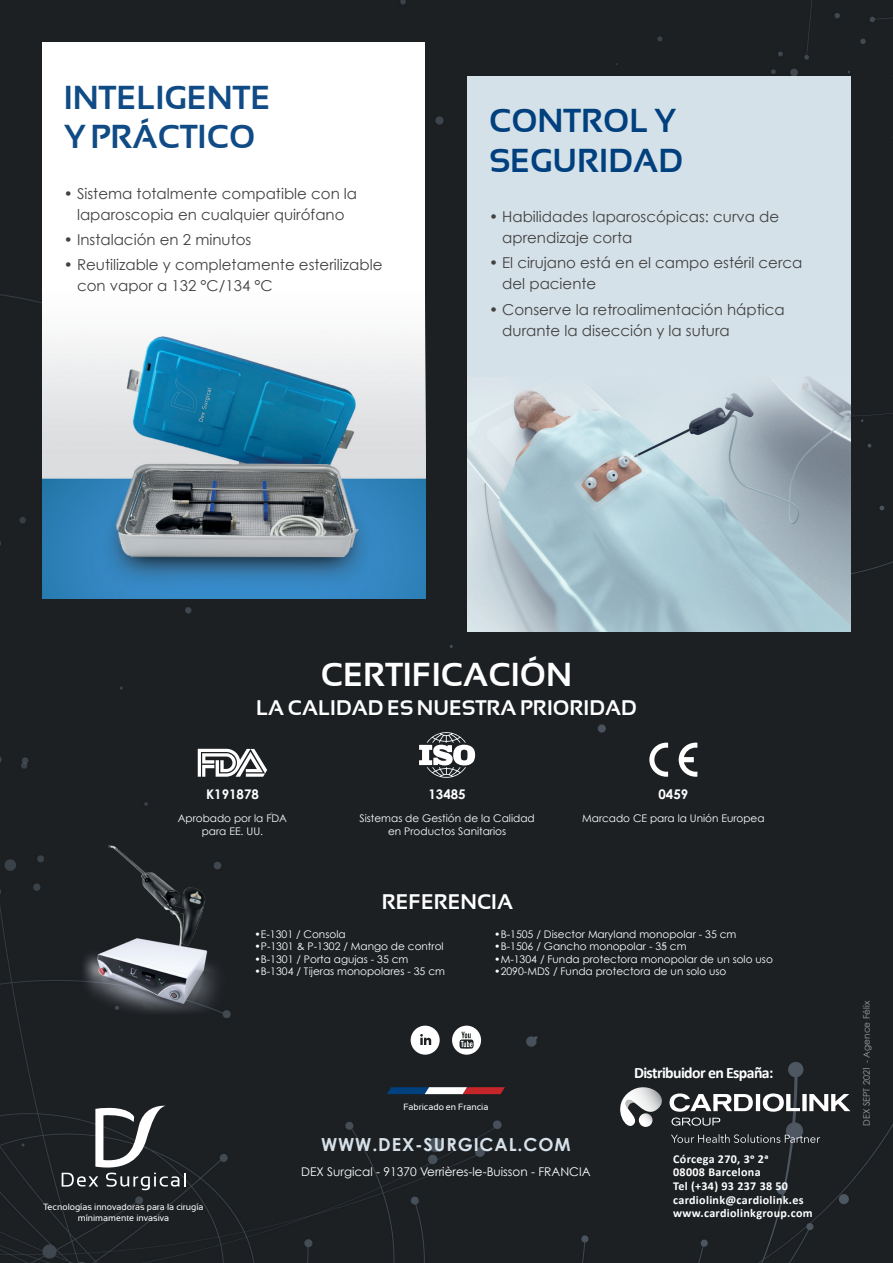
<style>
.page{position:relative;width:893px;height:1263px;background:#1c2023}
.page>*{position:absolute;margin:0;border:0;box-sizing:border-box;transform-origin:0 0}
.t1{font:700 33px/39.6px "Sansation";color:#104b86}
.t2{font:700 33px/39.6px "Sansation";color:#00407e}
.t3{font:700 33px "Sansation";color:#fff}
.t4{font:700 21px "Sansation";color:#fff}
.t5{font:700 18px "Century Gothic";letter-spacing:.05em;color:#d6e1e9}
.t6{font:700 15.9px "Calibri";letter-spacing:-.04em;color:#fff}
.t7{font:15px/21px "Century Gothic";color:#414142}
.t8{font:700 13.35px "Century Gothic";color:#fff}
.t9{font:700 12.15px/13.6px "Calibri";letter-spacing:.025em;color:#fff}
.t10{font:12px "Century Gothic";color:#fff}
.t11{font:10.5px/12.6px "Century Gothic";color:#fff;text-align:center}
.t12{font:9px/10.8px "Sansation";color:#fff;text-align:center}
.t13{font:9px "Century Gothic";color:#a1a4a6}
</style>
<div class="page">
<img style="left:468px;top:76px;width:382px;height:555px">
<svg style="left:198px;top:749px;width:69px;height:28px"></svg>
<svg style="left:419px;top:732px;width:57px;height:47px"></svg>
<svg style="left:649px;top:743px;width:19px;height:34px"></svg>
<svg style="left:679px;top:743px;width:18px;height:34px"></svg>
<svg style="left:411px;top:1026px;width:29px;height:29px"></svg>
<svg style="left:452px;top:1026px;width:29px;height:29px"></svg>
<div style="left:43px;top:43px;width:382px;height:555px;background:#fff"></div>
<img style="left:43px;top:336px;width:382px;height:262px">
<img style="left:38px;top:835px;width:232px;height:197px">
<svg style="left:62px;top:1105px;width:123px;height:85px"></svg>
<svg style="left:387px;top:1087px;width:118px;height:7px"></svg>
<svg style="left:671px;top:1134px;width:149px;height:9px"></svg>
<svg style="left:669px;top:1093px;width:181px;height:33px"></svg>
<svg style="left:620px;top:1087px;width:42px;height:40px"></svg>
<svg style="left:639px;top:1113px;width:13px;height:14px"></svg>
<h1 class="t1" style="left:64px;top:77px;width:208px">INTELIGENTE<br>Y PRÁCTICO</h1>
<h3 class="t7" style="left:64px;top:183px;width:295px;text-align:center">• Sistema totalmente compatible con la laparoscopia en cualquier quirófano</h3>
<h3 class="t7" style="left:64px;top:229px;width:189px">• Instalación en 2 minutos</h3>
<h3 class="t7" style="left:77px;top:254px;width:307px;text-indent:-13px">• Reutilizable y completamente esterilizable con vapor a 132 °C/134 °C</h3>
<h1 class="t2" style="left:489px;top:101px;width:196px">CONTROL Y<br>SEGURIDAD</h1>
<h3 class="t7" style="left:502px;top:206px;width:278px;text-indent:-13px">• Habilidades laparoscópicas: curva de aprendizaje corta</h3>
<h3 class="t7" style="left:502px;top:252px;width:302px;text-indent:-13px">• El cirujano está en el campo estéril cerca del paciente</h3>
<h3 class="t7" style="left:502px;top:299px;width:284px;text-indent:-13px">• Conserve la retroalimentación háptica durante la disección y la sutura</h3>
<h1 class="t3" style="left:321px;top:655px;width:253px">CERTIFICACIÓN</h1>
<h2 class="t4" style="left:256px;top:696px;width:382px">LA CALIDAD ES NUESTRA PRIORIDAD</h2>
<p class="t8" style="left:206px;top:784px;width:54px">K191878</p>
<p class="t11" style="left:178px;top:812px;width:111px">Aprobado por la FDA para EE. UU.</p>
<p class="t8" style="left:429px;top:784px;width:39px">13485</p>
<p class="t11" style="left:359px;top:812px;width:177px">Sistemas de Gestión de la Calidad en Productos Sanitarios</p>
<h2 class="t4" style="left:382px;top:890px;width:133px">REFERENCIA</h2>
<p class="t8" style="left:658px;top:784px;width:31px">0459</p>
<p class="t11" style="left:582px;top:812px;width:184px">Marcado CE para la Unión Europea</p>
<p class="t12" style="left:44px;top:1201px;width:162px">Tecnologías innovadoras para la cirugía mínimamente invasiva</p>
<p class="t11" style="left:254px;top:927px;width:93px">•E-1301 / Consola</p>
<p class="t11" style="left:254px;top:940px;width:191px">•P-1301 &amp; P-1302 / Mango de control</p>
<p class="t11" style="left:254px;top:952px;width:155px">•B-1301 / Porta agujas - 35 cm</p>
<p class="t11" style="left:254px;top:965px;width:192px">•B-1304 / Tijeras monopolares - 35 cm</p>
<p class="t11" style="left:494px;top:927px;width:244px">•B-1505 / Disector Maryland monopolar - 35 cm</p>
<p class="t11" style="left:494px;top:940px;width:194px">•B-1506 / Gancho monopolar - 35 cm</p>
<p class="t11" style="left:494px;top:952px;width:280px">•M-1304 / Funda protectora monopolar de un solo uso</p>
<p class="t11" style="left:494px;top:965px;width:234px">•2090-MDS / Funda protectora de un solo uso</p>
<p class="t12" style="left:403px;top:1101px;width:87px">Fabricado en Francia</p>
<h3 class="t6" style="left:634px;top:1062px;width:141px">Distribuidor en España:</h3>
<h3 class="t5" style="left:321px;top:1131px;width:251px">WWW.DEX-SURGICAL.COM</h3>
<p class="t10" style="left:301px;top:1163px;width:291px">DEX Surgical - 91370 Verrières-le-Buisson - FRANCIA</p>
<p class="t9" style="left:673px;top:1152px;width:141px">Córcega 270, 3o 2a<br>08008 Barcelona<br>Tel (+34) 93 237 38 50 cardiolink@cardiolink.es www.cardiolinkgroup.com</p>
<p class="t13" style="left:860px;top:1126px;width:126px;rotate:-90deg">DEX SEPT 2021 - Agence Félix</p>
</div>
